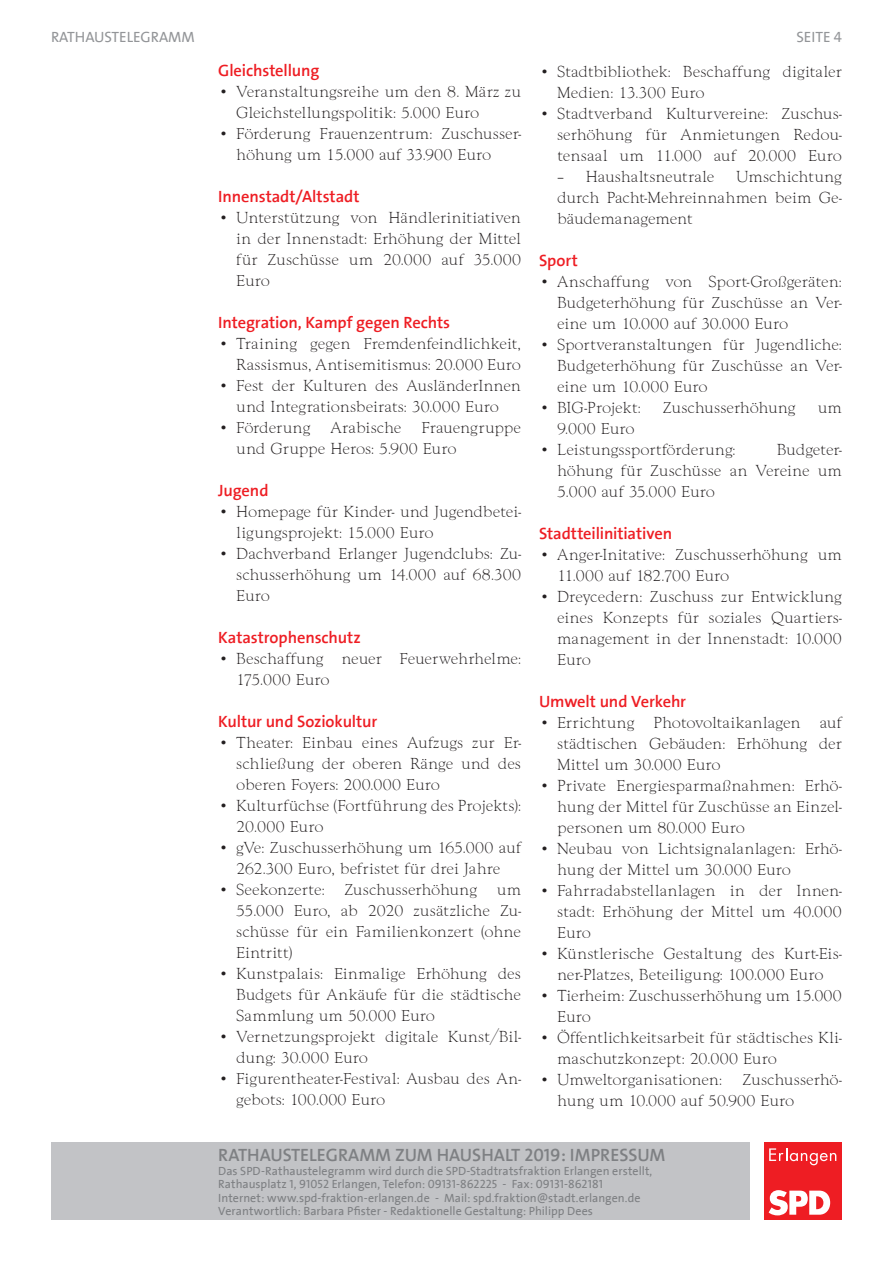
<style>
.page{position:relative;width:893px;height:1263px;background:#fff}
.page>*{position:absolute;margin:0;border:0;box-sizing:border-box;transform-origin:0 0}
.t1{font:700 18px "SPD2002 The Sans";color:#7e8083}
.t2{font:16.5px/21px "Goudy Wtc T Ligh";letter-spacing:-.005em;color:#231f20}
.t3{font:700 16.5px "SPD2002 The Sans";letter-spacing:-.005em;color:#ee1d23}
.t4{font:15px "SPD2002 The Sans";color:#939598}
.t5{font:12px/13.5px "SPD2002 The Sans";color:#7e8083}
</style>
<div class="page">
<div style="left:51px;top:1142px;width:698px;height:78px;background:#c2c3c6"></div>
<div style="left:764px;top:1142px;width:78px;height:78px;background:#ee1d23"></div>
<svg style="left:769px;top:1190px;width:61px;height:25px"></svg>
<svg style="left:769px;top:1148px;width:67px;height:17px"></svg>
<p class="t4" style="left:51px;top:29px;width:145px">RATHAUSTELEGRAMM</p>
<p class="t4" style="left:796px;top:29px;width:47px">SEITE 4</p>
<p class="t3" style="left:218px;top:62px;width:103px">Gleichstellung</p>
<p class="t2" style="left:236px;top:81px;width:286px;text-indent:-18px">• Veranstaltungsreihe um den 8. März zu<br>Gleichstellungspolitik: 5.000 Euro</p>
<p class="t2" style="left:236px;top:123px;width:286px;text-indent:-18px">• Förderung Frauenzentrum: Zuschusser&shy;höhung um 15.000 auf 33.900 Euro</p>
<p class="t3" style="left:218px;top:188px;width:143px">Innenstadt/Altstadt</p>
<p class="t2" style="left:236px;top:207px;width:286px;text-align:justify;text-indent:-18px">• Unterstützung von Händlerinitiativen in der Innenstadt: Erhöhung der Mittel für Zuschüsse um 20.000 auf 35.000<br>Euro</p>
<p class="t3" style="left:218px;top:314px;width:233px">Integration, Kampf gegen Rechts</p>
<p class="t2" style="left:218px;top:333px;width:304px;text-align:right">• Training gegen Fremdenfeindlichkeit,<br>Rassismus, Antisemitismus: 20.000 Euro</p>
<p class="t2" style="left:218px;top:375px;width:304px;text-align:center">• Fest der Kulturen des AusländerInnen und Integrationsbeirats: 30.000 Euro</p>
<p class="t2" style="left:236px;top:417px;width:286px;text-indent:-18px">• Förderung Arabische Frauengruppe und Gruppe Heros: 5.900 Euro</p>
<p class="t3" style="left:218px;top:482px;width:52px">Jugend</p>
<p class="t2" style="left:236px;top:501px;width:286px;text-indent:-18px">• Homepage für Kinder- und Jugendbetei&shy;ligungsprojekt: 15.000 Euro</p>
<p class="t2" style="left:236px;top:543px;width:286px;text-align:justify;text-indent:-18px">• Dachverband Erlanger Jugendclubs: Zu&shy;schusserhöhung um 14.000 auf 68.300<br>Euro</p>
<p class="t3" style="left:218px;top:629px;width:144px">Katastrophenschutz</p>
<p class="t2" style="left:236px;top:648px;width:286px;text-indent:-18px">• Beschaffung neuer Feuerwehrhelme:<br>175.000 Euro</p>
<p class="t3" style="left:218px;top:713px;width:160px">Kultur und Soziokultur</p>
<p class="t2" style="left:236px;top:732px;width:286px;text-align:justify;text-indent:-18px">• Theater: Einbau eines Aufzugs zur Er&shy;schließung der oberen Ränge und des oberen Foyers: 200.000 Euro</p>
<p class="t2" style="left:236px;top:795px;width:286px;text-indent:-18px">• Kulturfüchse (Fortführung des Projekts):<br>20.000 Euro</p>
<p class="t2" style="left:218px;top:837px;width:304px;text-align:center">• gVe: Zuschusserhöhung um 165.000 auf<br>262.300 Euro, befristet für drei Jahre</p>
<p class="t2" style="left:236px;top:879px;width:286px;text-align:justify;text-indent:-18px">• Seekonzerte: Zuschusserhöhung um 55.000 Euro, ab 2020 zusätzliche Zu&shy;schüsse für ein Familienkonzert (ohne Eintritt)</p>
<p class="t2" style="left:236px;top:963px;width:286px;text-align:justify;text-indent:-18px">• Kunstpalais: Einmalige Erhöhung des Budgets für Ankäufe für die städtische Sammlung um 50.000 Euro</p>
<p class="t2" style="left:236px;top:1026px;width:286px;text-indent:-18px">• Vernetzungsprojekt digitale Kunst/Bil&shy;dung: 30.000 Euro</p>
<p class="t2" style="left:236px;top:1068px;width:286px;text-indent:-18px">• Figurentheater-Festival: Ausbau des An&shy;gebots: 100.000 Euro</p>
<p class="t2" style="left:557px;top:60px;width:286px;text-indent:-18px">• Stadtbibliothek: Beschaffung digitaler<br>Medien: 13.300 Euro</p>
<p class="t2" style="left:557px;top:102px;width:286px;text-align:justify;text-indent:-18px">• Stadtverband Kulturvereine: Zuschus&shy;serhöhung für Anmietungen Redou&shy;tensaal um 11.000 auf 20.000 Euro</p>
<p class="t2" style="left:557px;top:165px;width:159px">– Haushaltsneutrale</p>
<p class="t2" style="left:557px;top:165px;width:286px;text-align:justify;text-indent:179px">Umschichtung durch Pacht-Mehreinnahmen beim Ge&shy;bäudemanagement</p>
<p class="t3" style="left:539px;top:251px;width:40px">Sport</p>
<p class="t2" style="left:557px;top:270px;width:286px;text-align:justify;text-indent:-18px">• Anschaffung von Sport-Großgeräten:<br>Budgeterhöhung für Zuschüsse an Ver&shy;eine um 10.000 auf 30.000 Euro</p>
<p class="t2" style="left:557px;top:333px;width:286px;text-align:justify;text-indent:-18px">• Sportveranstaltungen für Jugendliche:<br>Budgeterhöhung für Zuschüsse an Ver&shy;eine um 10.000 Euro</p>
<p class="t2" style="left:539px;top:396px;width:103px">• BIG-Projekt:</p>
<p class="t2" style="left:663px;top:396px;width:134px">Zuschusserhöhung</p>
<p class="t2" style="left:818px;top:396px;width:26px">um</p>
<p class="t2" style="left:557px;top:417px;width:79px">9.000 Euro</p>
<p class="t2" style="left:539px;top:438px;width:198px">• Leistungssportförderung:</p>
<p class="t2" style="left:557px;top:438px;width:286px;text-align:justify;text-indent:220px">Budgeter&shy;höhung für Zuschüsse an Vereine um 5.000 auf 35.000 Euro</p>
<p class="t3" style="left:539px;top:524px;width:135px">Stadtteilinitiativen</p>
<p class="t2" style="left:557px;top:543px;width:286px;text-indent:-18px">• Anger-Initative: Zuschusserhöhung um<br>11.000 auf 182.700 Euro</p>
<p class="t2" style="left:557px;top:585px;width:286px;text-align:justify;text-indent:-18px">• Dreycedern: Zuschuss zur Entwicklung eines Konzepts für soziales Quartiers&shy;management in der Innenstadt: 10.000<br>Euro</p>
<p class="t3" style="left:539px;top:692px;width:149px">Umwelt und Verkehr</p>
<p class="t2" style="left:557px;top:712px;width:286px;text-align:justify;text-indent:-18px">• Errichtung Photovoltaikanlagen auf städtischen Gebäuden: Erhöhung der Mittel um 30.000 Euro</p>
<p class="t2" style="left:557px;top:775px;width:286px;text-align:justify;text-indent:-18px">• Private Energiesparmaßnahmen: Erhö&shy;hung der Mittel für Zuschüsse an Einzel&shy;personen um 80.000 Euro</p>
<p class="t2" style="left:557px;top:838px;width:286px;text-indent:-18px">• Neubau von Lichtsignalanlagen: Erhö&shy;hung der Mittel um 30.000 Euro</p>
<p class="t2" style="left:557px;top:880px;width:286px;text-align:justify;text-indent:-18px">• Fahrradabstellanlagen in der Innen&shy;stadt: Erhöhung der Mittel um 40.000<br>Euro</p>
<p class="t2" style="left:539px;top:943px;width:304px;text-align:center">• Künstlerische Gestaltung des Kurt-Eis&shy;ner-Platzes, Beteiligung: 100.000 Euro</p>
<p class="t2" style="left:557px;top:985px;width:286px;text-indent:-18px">• Tierheim: Zuschusserhöhung um 15.000<br>Euro</p>
<p class="t2" style="left:557px;top:1027px;width:286px;text-indent:-18px">• Öffentlichkeitsarbeit für städtisches Kli&shy;maschutzkonzept: 20.000 Euro</p>
<p class="t2" style="left:557px;top:1069px;width:286px;text-indent:-18px">• Umweltorganisationen: Zuschusserhö&shy;hung um 10.000 auf 50.900 Euro</p>
<p class="t1" style="left:218px;top:1146px;width:449px">RATHAUSTELEGRAMM ZUM HAUSHALT 2019: IMPRESSUM</p>
<p class="t5" style="left:218px;top:1164px;width:436px">Das SPD-Rathaustelegramm wird durch die SPD-Stadtratsfraktion Erlangen erstellt, Rathausplatz 1, 91052 Erlangen, Telefon: 09131-862225 - Fax: 09131-862181<br>Internet: www.spd-fraktion-erlangen.de - Mail: spd.fraktion@stadt.erlangen.de Verantwortlich: Barbara Pfister - Redaktionelle Gestaltung: Philipp Dees</p>
</div>
